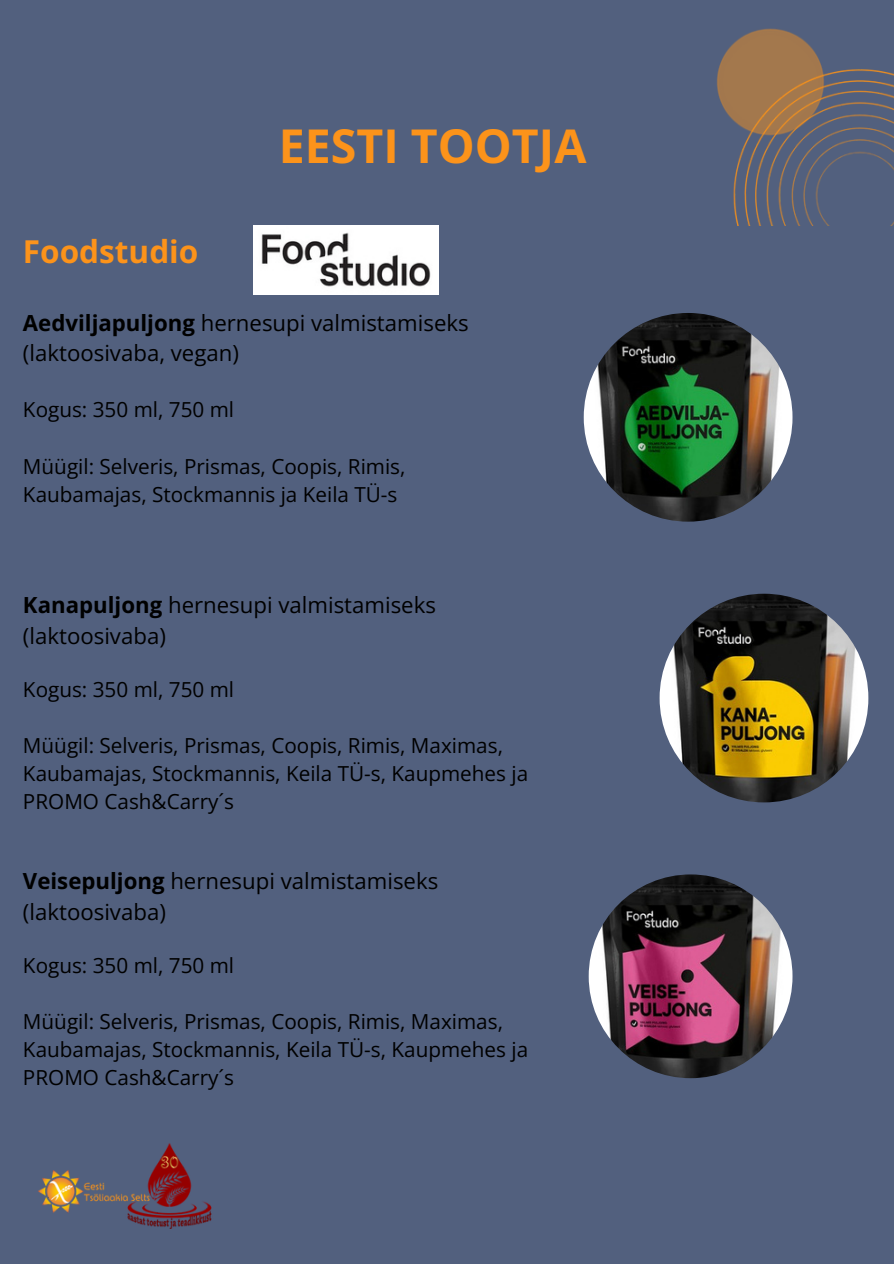
<style>
.page{position:relative;width:894px;height:1264px;background:#fff}
.page>*{position:absolute;margin:0;border:0;box-sizing:border-box;transform-origin:0 0}
.t1{font:700 46.5px "Open Sans";color:#fc931a}
.t2{font:700 31.5px "Open Sans";color:#fc931a}
.t3{font:22.2px/30.5px "Open Sans";color:#000}
.t4{font:20.7px/28.2px "Open Sans";color:#000}
.s1{font-weight:700}
</style>
<div class="page">
<div style="left:0;top:0;width:893px;height:1263px;background:#52607e"></div>
<img style="left:733px;top:173px;width:160px;height:52px">
<img style="left:717px;top:28px;width:176px;height:145px">
<img style="left:659px;top:593px;width:209px;height:209px">
<img style="left:583px;top:313px;width:209px;height:208px">
<img style="left:588px;top:874px;width:204px;height:204px">
<img style="left:253px;top:225px;width:185px;height:69px">
<img style="left:38px;top:1143px;width:174px;height:85px">
<h2 class="t2" style="left:23px;top:229px;width:177px">Foodstudio</h2>
<h1 class="t1" style="left:278px;top:113px;width:309px">EESTI TOOTJA</h1>
<p class="t3" style="left:23px;top:307px;width:447px"><span class="s1">Aedviljapuljong</span> hernesupi valmistamiseks (laktoosivaba, vegan)</p>
<p class="t4" style="left:23px;top:395px;width:212px">Kogus: 350 ml, 750 ml</p>
<p class="t4" style="left:23px;top:451px;width:384px">Müügil: Selveris, Prismas, Coopis, Rimis,<br>Kaubamajas, Stockmannis ja Keila TÜ-s</p>
<p class="t3" style="left:23px;top:589px;width:414px"><span class="s1">Kanapuljong</span> hernesupi valmistamiseks (laktoosivaba)</p>
<p class="t4" style="left:23px;top:674px;width:212px">Kogus: 350 ml, 750 ml</p>
<p class="t4" style="left:23px;top:730px;width:506px">Müügil: Selveris, Prismas, Coopis, Rimis, Maximas,<br>Kaubamajas, Stockmannis, Keila TÜ-s, Kaupmehes ja<br>PROMO Cash&amp;Carry´s</p>
<p class="t3" style="left:23px;top:865px;width:416px"><span class="s1">Veisepuljong</span> hernesupi valmistamiseks (laktoosivaba)</p>
<p class="t4" style="left:23px;top:950px;width:212px">Kogus: 350 ml, 750 ml</p>
<p class="t4" style="left:23px;top:1006px;width:506px">Müügil: Selveris, Prismas, Coopis, Rimis, Maximas,<br>Kaubamajas, Stockmannis, Keila TÜ-s, Kaupmehes ja<br>PROMO Cash&amp;Carry´s</p>
</div>
